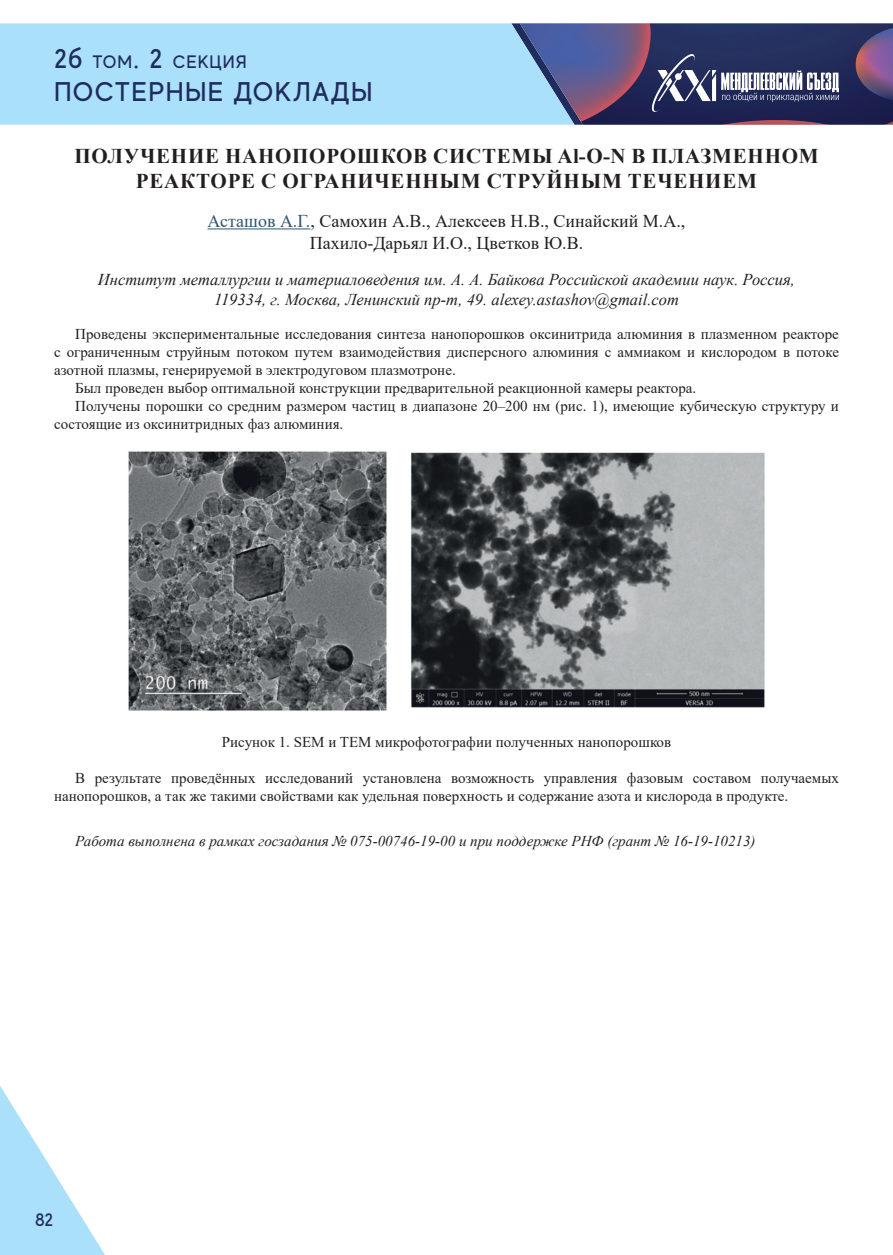
<style>
.page{position:relative;width:893px;height:1255px;background:#fff}
.page>*{position:absolute;margin:0;border:0;box-sizing:border-box;transform-origin:0 0}
.t1{font:500 27px "MADE Evolve Sans";letter-spacing:.05em;color:#1f2c5d}
.t2{font:700 21px/25.2px "Times New Roman";letter-spacing:.035em;color:#231f20;text-align:center}
.t3{font:18px/21.6px "Times New Roman";color:#231f20;text-align:center}
.t4{font:500 18px "MADE Evolve Sans";letter-spacing:.05em;color:#1f2c5d}
.t5{font:italic 16.5px/19.8px "Times New Roman";color:#231f20;text-align:center}
.t6{font:15px/18px "Times New Roman";color:#231f20}
.t7{font:italic 15px "Times New Roman";color:#231f20}
.s1{font-size:27px}
.s2{color:#2e576f}
</style>
<div class="page">
<div style="left:0;top:23px;width:511px;height:102px;background:#aae0f9"></div>
<svg style="left:0;top:1086px;width:105px;height:168px"></svg>
<svg style="left:511px;top:23px;width:382px;height:102px;background:#51557f"></svg>
<hr style="left:207px;top:228px;width:103px;height:1px;background:#2e576f">
<img style="left:128px;top:451px;width:637px;height:260px">
<p class="t4" style="left:54px;top:51px;width:194px"><span class="s1">2б</span> ТОМ<span class="s1">. 2</span> СЕКЦИЯ</p>
<h1 class="t1" style="left:54px;top:74px;width:320px">ПОСТЕРНЫЕ ДОКЛАДЫ</h1>
<h2 class="t2" style="left:74px;top:143px;width:746px">ПОЛУЧЕНИЕ НАНОПОРОШКОВ СИСТЕМЫ Al-O-N В ПЛАЗМЕННОМ<br>РЕАКТОРЕ С ОГРАНИЧЕННЫМ СТРУЙНЫМ ТЕЧЕНИЕМ</h2>
<p class="t3" style="left:207px;top:209px;width:479px"><span class="s2">Асташов А.Г.</span>, Самохин А.В., Алексеев Н.В., Синайский М.А.,<br>Пахило-Дарьял И.О., Цветков Ю.В.</p>
<p class="t5" style="left:98px;top:269px;width:698px">Институт металлургии и материаловедения им. А. А. Байкова Российской академии наук. Россия,<br>119334, г. Москва, Ленинский пр-т, 49. alexey.astashov@gmail.com</p>
<p class="t6" style="left:75px;top:325px;width:765px">Проведены экспериментальные исследования синтеза нанопорошков оксинитрида алюминия в плазменном реакторе</p>
<p class="t6" style="left:54px;top:343px;width:786px">с ограниченным струйным потоком путем взаимодействия дисперсного алюминия с аммиаком и кислородом в потоке</p>
<p class="t6" style="left:54px;top:361px;width:403px">азотной плазмы, генерируемой в электродуговом плазмотроне.</p>
<p class="t6" style="left:75px;top:379px;width:623px">Был проведен выбор оптимальной конструкции предварительной реакционной камеры реактора.</p>
<p class="t6" style="left:75px;top:397px;width:765px">Получены порошки со средним размером частиц в диапазоне 20–200 нм (рис. 1), имеющие кубическую структуру и</p>
<p class="t6" style="left:54px;top:415px;width:291px">состоящие из оксинитридных фаз алюминия.</p>
<p class="t6" style="left:222px;top:732px;width:451px">Рисунок 1. SEM и TEM микрофотографии полученных нанопорошков</p>
<p class="t6" style="left:54px;top:768px;width:786px;text-indent:21px">В результате проведённых исследований установлена возможность управления фазовым составом получаемых нанопорошков, а так же такими свойствами как удельная поверхность и содержание азота и кислорода в продукте.</p>
<p class="t7" style="left:75px;top:830px;width:682px">Работа выполнена в рамках госзадания № 075-00746-19-00 и при поддержке РНФ (грант № 16-19-10213)</p>
<p class="t4" style="left:35px;top:1208px;width:19px">82</p>
</div>
